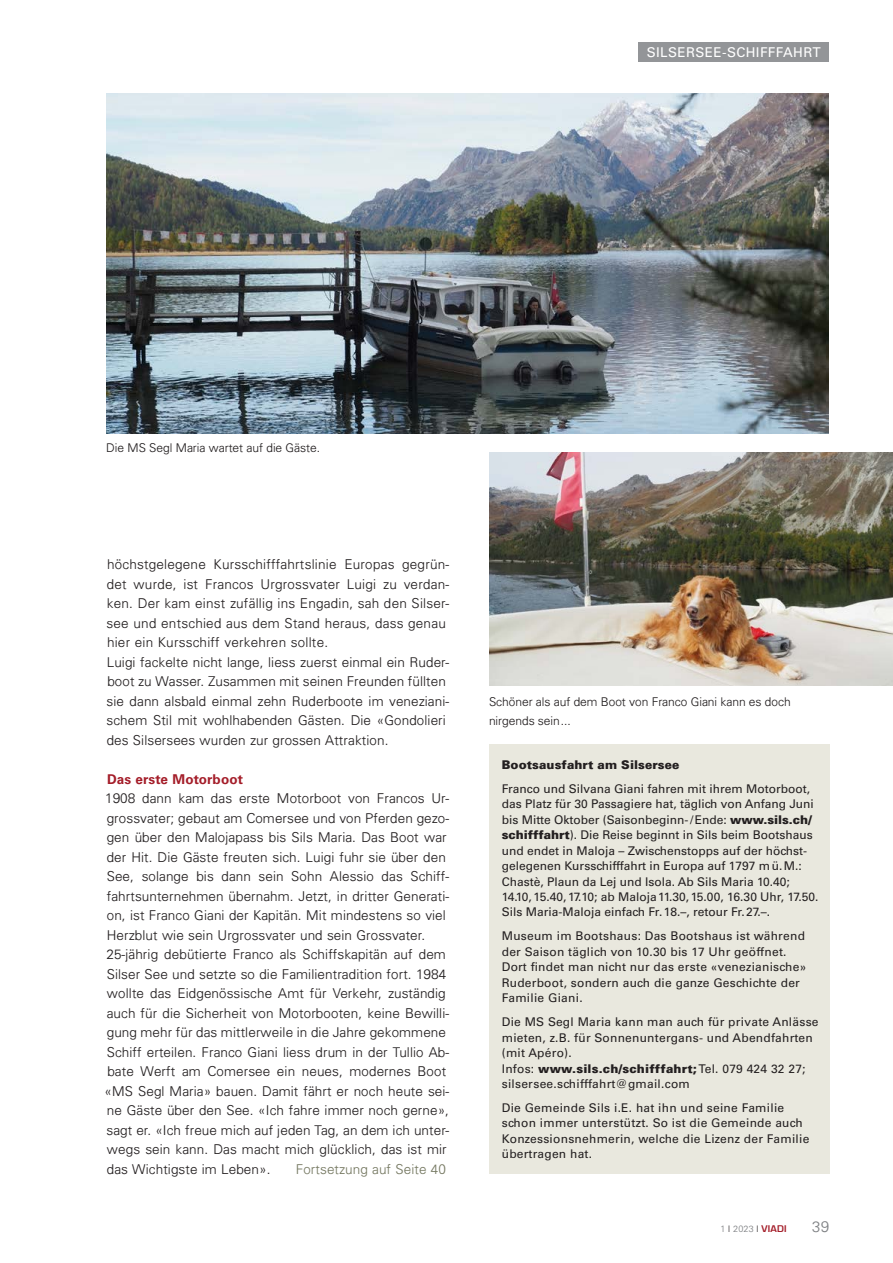
<style>
.page{position:relative;width:893px;height:1263px;background:#fff}
.page>*{position:absolute;margin:0;border:0;box-sizing:border-box;transform-origin:0 0}
.t1{font:300 15px "Univers";color:#808285}
.t2{font:300 13.5px/19.5px "Univers";letter-spacing:.01em;color:#231f20}
.t3{font:300 13.5px "Univers";letter-spacing:.01em;color:#757861}
.t4{font:13.5px "Univers LT Std";letter-spacing:.03em;color:#fff}
.t5{font:700 13.5px "Univers LT Std";letter-spacing:.01em;color:#a41d29}
.t6{font:12px/15.5px "Univers LT Std";letter-spacing:.02em;color:#231f20}
.t7{font:12px/15.5px "Univers LT Std";color:#231f20}
.t8{font:300 12px/19.5px "Univers";color:#231f20}
.t9{font:900 12px "Univers";letter-spacing:.01em;color:#231f20}
.t10{font:300 9px "Univers";color:#808285}
.s1{font-family:"Univers";font-weight:900}
.s2{font-family:"Univers LT Std";font-weight:400}
.s3{color:#231f20}
.s4{font-family:"Eurostile";font-weight:600;color:#a41d29}
</style>
<div class="page">
<img style="left:107px;top:94px;width:722px;height:339px">
<div style="left:489px;top:745px;width:340px;height:429px;background:#e9e8de"></div>
<div style="left:638px;top:43px;width:191px;height:19px;background:#939598"></div>
<img style="left:489px;top:452px;width:404px;height:234px">
<p class="t4" style="left:647px;top:44px;width:175px">SILSERSEE-SCHIFFFAHRT</p>
<p class="t8" style="left:106px;top:438px;width:215px">Die MS Segl Maria wartet auf die Gäste.</p>
<p class="t2" style="left:107px;top:554px;width:344px">höchstgelegene Kursschifffahrtslinie Europas gegrün&shy;det wurde, ist Francos Urgrossvater Luigi zu verdan&shy;ken. Der kam einst zufällig ins Engadin, sah den Silser&shy;see und entschied aus dem Stand heraus, dass genau hier ein Kursschiff verkehren sollte.<br>Luigi fackelte nicht lange, liess zuerst einmal ein Ruder&shy;boot zu Wasser. Zusammen mit seinen Freunden füllten sie dann alsbald einmal zehn Ruderboote im veneziani&shy;schem Stil mit wohlhabenden Gästen. Die «Gondolieri des Silsersees wurden zur grossen Attraktion.</p>
<p class="t5" style="left:107px;top:771px;width:137px">Das erste Motorboot</p>
<p class="t2" style="left:105px;top:788px;width:346px">1908 dann kam das erste Motorboot von Francos Ur&shy;grossvater; gebaut am Comersee und von Pferden gezo&shy;gen über den Malojapass bis Sils Maria. Das Boot war der Hit. Die Gäste freuten sich. Luigi fuhr sie über den See, solange bis dann sein Sohn Alessio das Schiff&shy;fahrtsunternehmen übernahm. Jetzt, in dritter Generati&shy;on, ist Franco Giani der Kapitän. Mit mindestens so viel Herzblut wie sein Urgrossvater und sein Grossvater.<br>25-jährig debütierte Franco als Schiffskapitän auf dem Silser See und setzte so die Familientradition fort. 1984 wollte das Eidgenössische Amt für Verkehr, zuständig auch für die Sicherheit von Motorbooten, keine Bewilli&shy;gung mehr für das mittlerweile in die Jahre gekommene Schiff erteilen. Franco Giani liess drum in der Tullio Ab&shy;bate Werft am Comersee ein neues, modernes Boot «MS Segl Maria» bauen. Damit fährt er noch heute sei&shy;ne Gäste über den See. «Ich fahre immer noch gerne», sagt er. «Ich freue mich auf jeden Tag, an dem ich unter&shy;wegs sein kann. Das macht mich glücklich, das ist mir das Wichtigste im Leben».</p>
<p class="t3" style="left:296px;top:1160px;width:151px">Fortsetzung auf Seite 40</p>
<p class="t8" style="left:489px;top:691px;width:303px">Schöner als auf dem Boot von Franco Giani kann es doch nirgends sein...</p>
<p class="t9" style="left:502px;top:757px;width:179px">Bootsausfahrt am Silsersee</p>
<p class="t7" style="left:502px;top:781px;width:318px">Franco und Silvana Giani fahren mit ihrem Motorboot, das Platz für 30 Passagiere hat, täglich von Anfang Juni bis Mitte Oktober (Saisonbeginn-/Ende: <span class="s1">www.sils.ch/ schifffahrt</span>). Die Reise beginnt in Sils beim Bootshaus und endet in Maloja – Zwischenstopps auf der höchst&shy;gelegenen Kursschifffahrt in Europa auf 1797 mü.M.:<br>Chastè, Plaun da Lej und Isola. Ab Sils Maria 10.40; 14.10,15.40,17.10; ab Maloja11.30,15.00, 16.30 Uhr, 17.50.<br>Sils Maria-Maloja einfach Fr.18.–, retour Fr.27.–.</p>
<p class="t6" style="left:502px;top:928px;width:306px">Museum im Bootshaus: Das Bootshaus ist während der Saison täglich von 10.30 bis 17 Uhr geöffnet.<br>Dort findet man nicht nur das erste «venezianische» Ruderboot, sondern auch die ganze Geschichte der Familie Giani.</p>
<p class="t6" style="left:502px;top:1014px;width:318px">Die MS Segl Maria kann man auch für private Anlässe mieten, z.B. für Sonnenuntergans- und Abendfahrten (mit Apéro).</p>
<p class="t9" style="left:502px;top:1060px;width:305px"><span class="s2">Infos:</span> www.sils.ch/schifffahrt; <span class="s2">Tel. 079 424 32 27;</span></p>
<p class="t6" style="left:502px;top:1072px;width:284px;line-height:24px">silsersee.schifffahrt@gmail.com<br>Die Gemeinde Sils i.E. hat ihn und seine Familie</p>
<p class="t6" style="left:502px;top:1115px;width:309px">schon immer unterstützt. So ist die Gemeinde auch<br>Konzessionsnehmerin, welche die Lizenz der Familie übertragen hat.</p>
<p class="t10" style="left:720px;top:1223px;width:68px">1 <span class="s3">|</span> 2023 <span class="s3">|</span> <span class="s4">VIADI</span></p>
<p class="t1" style="left:812px;top:1218px;width:18px">39</p>
</div>
